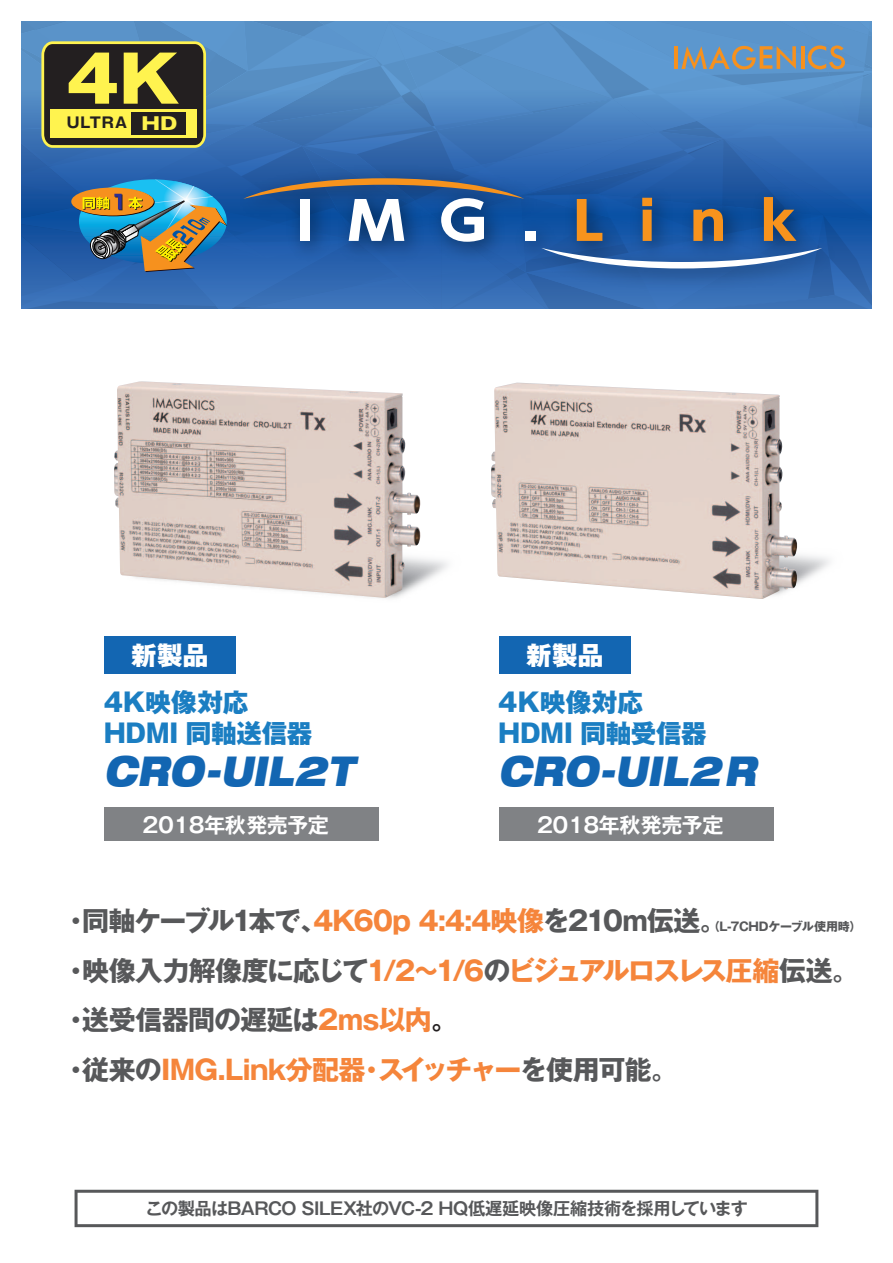
<style>
.page{position:relative;width:893px;height:1263px;background:#fff}
.page>*{position:absolute;margin:0;border:0;box-sizing:border-box;transform-origin:0 0}
.t1{font:63.6px "Gothic MB101 hea";color:#fff34f;scale:1.1 1}
.t2{font:italic 900 expanded 41.25px "Helvetica Neue LT Std";letter-spacing:.005em;color:#1366b2;scale:.8 1}
.t3{font:700 27px/49.5px "Gothic MB101";letter-spacing:-.04em;color:#57585a}
.t4{font:700 27px "Gothic MB101";letter-spacing:-.085em;color:#f5853b}
.t5{font:700 27px "Gothic MB101";letter-spacing:-.04em;color:#f5853b}
.t6{font:700 27px "Gothic MB101";letter-spacing:-.07em;color:#f5853b}
.t7{font:25.5px/30.6px "Gothic MB101 hea";letter-spacing:-.005em;color:#1b7ec2}
.t8{font:25.5px "Gothic MB101 hea";letter-spacing:.015em;color:#fff}
.t9{font:21px "Gothic MB101 De B";letter-spacing:-.025em;color:#fff}
.t10{font:17.25px "Gothic MB101 De B";letter-spacing:-.03em;color:#57585a}
.t11{font:17.1px "Gothic MB101 hea";color:#fff34f;scale:1.25 1}
.t12{font:700 14.7px "Gothic MB101";letter-spacing:.065em;color:#231f20}
.t13{font:700 12px "Gothic MB101";letter-spacing:-.02em;color:#57585a}
.s1{color:#f5853b}
.s2{color:#57585a}
.s3{color:#231f20}
</style>
<div class="page">
<div style="left:104px;top:807px;width:275px;height:34px;background:#808285"></div>
<div style="left:499px;top:807px;width:275px;height:34px;background:#808285"></div>
<img style="left:630px;top:555px;width:200px;height:89px">
<svg style="left:21px;top:21px;width:851px;height:288px;background:#4474a8"></svg>
<div style="left:51px;top:109px;width:146px;height:29px;background:#fff34f"></div>
<div style="left:131px;top:112px;width:55px;height:22px;background:#231f20"></div>
<svg style="left:75px;top:1190px;width:743px;height:37px"></svg>
<img style="left:114px;top:381px;width:307px;height:217px">
<img style="left:491px;top:383px;width:307px;height:216px">
<div style="left:104px;top:636px;width:132px;height:38px;background:#1366b2"></div>
<div style="left:499px;top:636px;width:131px;height:38px;background:#1366b2"></div>
<h1 class="t1" style="left:66px;top:32px;width:105px">4K</h1>
<p class="t12" style="left:67px;top:112px;width:62px">ULTRA</p>
<p class="t11" style="left:141px;top:111px;width:31px">HD</p>
<p class="t8" style="left:131px;top:636px;width:79px">新製品</p>
<p class="t7" style="left:104px;top:684px;width:210px">4K映像対応<br>HDMI 同軸送信器</p>
<h2 class="t2" style="left:104px;top:744px;width:314px">CRO-UIL2T</h2>
<p class="t9" style="left:143px;top:810px;width:188px">2018年秋発売予定</p>
<p class="t8" style="left:526px;top:636px;width:79px">新製品</p>
<p class="t7" style="left:498px;top:684px;width:210px">4K映像対応<br>HDMI 同軸受信器</p>
<h2 class="t2" style="left:498px;top:744px;width:323px">CRO-UIL2R</h2>
<p class="t9" style="left:537px;top:810px;width:188px">2018年秋発売予定</p>
<p class="t3" style="left:82px;top:894px;width:646px">同軸ケーブル1本で <span class="s1">4</span>、 <span class="s1">K60p 4:4:4映像</span>を210m伝送。</p>
<p class="t3" style="left:63px;top:894px;width:28px">・</p>
<p class="t13" style="left:708px;top:918px;width:155px">（L-7CHDケーブル使用時(</p>
<p class="t4" style="left:435px;top:951px;width:425px">1/6<span class="s2">の</span>ビジュアルロスレス圧縮<span class="s2">伝送。</span></p>
<p class="t3" style="left:82px;top:943px;width:359px">映像入力解像度に応じて<span class="s1">1/2～</span></p>
<p class="t3" style="left:82px;top:943px;width:378px;text-indent:-20px">・<br>送受信器間の遅延は<span class="s1">2ms以内</span><span class="s3">。</span></p>
<p class="t3" style="left:63px;top:992px;width:28px">・</p>
<p class="t5" style="left:82px;top:1050px;width:285px"><span class="s2">従来の</span>IMG.Link分配器</p>
<p class="t6" style="left:378px;top:1050px;width:302px">スイッチャー<span class="s2">を使用可能。</span></p>
<p class="t3" style="left:63px;top:1042px;width:28px">・</p>
<p class="t5" style="left:358px;top:1050px;width:28px">・</p>
<p class="t10" style="left:145px;top:1196px;width:604px">この製品はBARCO SILEX社のVC-2 HQ低遅延映像圧縮技術を採用しています</p>
</div>
